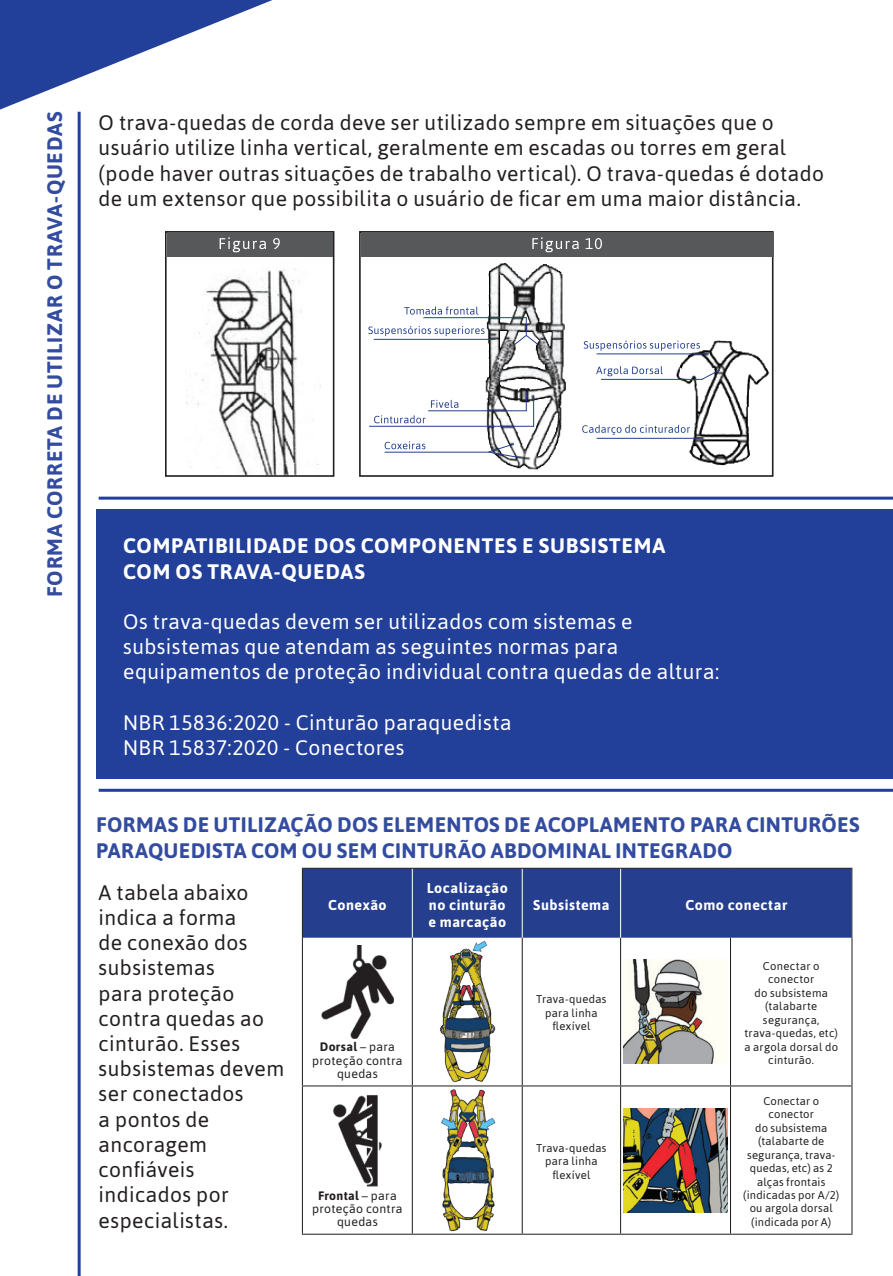
<style>
.page{position:relative;width:893px;height:1276px;background:#fff}
.page>*{position:absolute;margin:0;border:0;box-sizing:border-box;transform-origin:0 0}
.Texto{font:21px/25.2px "Asap";letter-spacing:.02em;color:#231f20}
.Texto-2{font:21px/25.2px "Asap";letter-spacing:.02em;color:#fff}
.Texto-3{font:700 21px "Asap";letter-spacing:.02em;color:#334ca0}
.Texto-4{font:700 21px "Asap";letter-spacing:.035em;color:#fff}
.t1{font:700 14.4px "Asap";letter-spacing:.04em;color:#fff}
.t2{font:12.3px/13.2px "Asap";letter-spacing:.025em;color:#231f20;text-align:center}
.t3{font:11.1px/13.5px "Asap";letter-spacing:.025em;color:#231f20;text-align:center}
.s1{font-weight:700}
</style>
<div class="page">
<div style="left:96px;top:509px;width:797px;height:270px;background:#223f99"></div>
<svg style="left:0;top:0;width:272px;height:110px"></svg>
<hr style="left:78px;top:112px;width:3px;height:1164px;background:#223f99">
<img style="left:185px;top:268px;width:136px;height:206px">
<div style="left:165px;top:231px;width:169px;height:246px;border:2px solid #231f20"></div>
<div style="left:167px;top:233px;width:166px;height:24px;background:#57585a"></div>
<svg style="left:220px;top:237px;width:60px;height:15px"></svg>
<img style="left:369px;top:263px;width:400px;height:207px">
<div style="left:359px;top:231px;width:414px;height:246px;border:2px solid #231f20"></div>
<div style="left:361px;top:233px;width:412px;height:24px;background:#57585a"></div>
<svg style="left:532px;top:237px;width:70px;height:15px"></svg>
<svg style="left:526px;top:392px;width:1px;height:18px"></svg>
<hr style="left:533px;top:396px;width:1px;height:31px;background:#253f8e">
<hr style="left:423px;top:317px;width:103px;height:1px;background:#253f8e">
<hr style="left:374px;top:339px;width:121px;height:1px;background:#253f8e">
<hr style="left:428px;top:410px;width:99px;height:1px;background:#253f8e">
<hr style="left:369px;top:426px;width:165px;height:1px;background:#253f8e">
<hr style="left:385px;top:452px;width:103px;height:1px;background:#253f8e">
<svg style="left:514px;top:317px;width:25px;height:28px"></svg>
<svg style="left:487px;top:443px;width:35px;height:16px"></svg>
<hr style="left:597px;top:353px;width:111px;height:1px;background:#253f8e">
<hr style="left:601px;top:379px;width:101px;height:1px;background:#253f8e">
<svg style="left:701px;top:369px;width:20px;height:11px"></svg>
<hr style="left:597px;top:438px;width:103px;height:1px;background:#253f8e">
<svg style="left:404px;top:306px;width:74px;height:8px"></svg>
<svg style="left:368px;top:326px;width:117px;height:10px"></svg>
<svg style="left:584px;top:341px;width:116px;height:10px"></svg>
<svg style="left:596px;top:366px;width:67px;height:10px"></svg>
<svg style="left:582px;top:425px;width:108px;height:10px"></svg>
<svg style="left:385px;top:441px;width:40px;height:8px"></svg>
<svg style="left:374px;top:415px;width:52px;height:8px"></svg>
<svg style="left:431px;top:400px;width:27px;height:8px"></svg>
<hr style="left:99px;top:496px;width:794px;height:3px;background:#223f99">
<hr style="left:99px;top:789px;width:794px;height:3px;background:#223f99">
<div style="left:303px;top:869px;width:548px;height:68px;background:#253f8e"></div>
<hr style="left:302px;top:937px;width:1px;height:148px;background:#231f20">
<hr style="left:412px;top:937px;width:1px;height:148px;background:#231f20">
<hr style="left:522px;top:937px;width:1px;height:148px;background:#231f20">
<hr style="left:620px;top:937px;width:1px;height:148px;background:#231f20">
<hr style="left:730px;top:937px;width:1px;height:148px;background:#231f20">
<hr style="left:851px;top:937px;width:1px;height:148px;background:#231f20">
<hr style="left:302px;top:1085px;width:110px;height:1px;background:#231f20">
<hr style="left:302px;top:1086px;width:1px;height:147px;background:#231f20">
<hr style="left:412px;top:1085px;width:110px;height:1px;background:#231f20">
<hr style="left:412px;top:1086px;width:1px;height:147px;background:#231f20">
<hr style="left:522px;top:1085px;width:99px;height:1px;background:#231f20">
<hr style="left:522px;top:1086px;width:1px;height:147px;background:#231f20">
<hr style="left:621px;top:1085px;width:109px;height:1px;background:#231f20">
<hr style="left:620px;top:1086px;width:1px;height:147px;background:#231f20">
<hr style="left:730px;top:1085px;width:122px;height:1px;background:#231f20">
<hr style="left:730px;top:1086px;width:1px;height:147px;background:#231f20">
<hr style="left:851px;top:1086px;width:1px;height:147px;background:#231f20">
<hr style="left:302px;top:1233px;width:110px;height:1px;background:#231f20">
<hr style="left:412px;top:1233px;width:110px;height:1px;background:#231f20">
<hr style="left:522px;top:1233px;width:99px;height:1px;background:#231f20">
<hr style="left:621px;top:1233px;width:109px;height:1px;background:#231f20">
<hr style="left:730px;top:1233px;width:122px;height:1px;background:#231f20">
<hr style="left:412px;top:869px;width:1px;height:68px;background:#fff">
<hr style="left:522px;top:869px;width:1px;height:68px;background:#fff">
<hr style="left:620px;top:869px;width:1px;height:68px;background:#fff">
<hr style="left:851px;top:869px;width:1px;height:68px;background:#57585a">
<hr style="left:302px;top:867px;width:110px;height:2px;background:#231f20">
<hr style="left:302px;top:869px;width:1px;height:68px;background:#231f20">
<hr style="left:412px;top:867px;width:110px;height:2px;background:#231f20">
<hr style="left:522px;top:867px;width:99px;height:2px;background:#231f20">
<hr style="left:621px;top:867px;width:109px;height:2px;background:#231f20">
<hr style="left:730px;top:867px;width:122px;height:2px;background:#231f20">
<img style="left:321px;top:945px;width:73px;height:93px">
<img style="left:440px;top:941px;width:56px;height:142px">
<img style="left:623px;top:959px;width:93px;height:104px">
<img style="left:333px;top:1095px;width:49px;height:91px">
<img style="left:441px;top:1089px;width:55px;height:143px">
<img style="left:623px;top:1108px;width:105px;height:104px">
<p class="Texto-3" style="left:40px;top:597px;width:486px;rotate:-90deg">FORMA CORRETA DE UTILIZAR O TRAVA-QUEDAS</p>
<p class="Texto" style="left:99px;top:110px;width:727px">O trava-quedas de corda deve ser utilizado sempre em situações que o usuário utilize linha vertical, geralmente em escadas ou torres em geral (pode haver outras situações de trabalho vertical). O trava-quedas é dotado de um extensor que possibilita o usuário de ficar em uma maior distância.</p>
<p class="Texto-4" style="left:123px;top:531px;width:543px">COMPATIBILIDADE DOS COMPONENTES E SUBSISTEMA</p>
<p class="Texto-4" style="left:123px;top:556px;width:243px">COM OS TRAVA-QUEDAS</p>
<p class="Texto-2" style="left:123px;top:609px;width:598px">Os trava-quedas devem ser utilizados com sistemas e subsistemas que atendam as seguintes normas para equipamentos de proteção individual contra quedas de altura:</p>
<p class="Texto-2" style="left:123px;top:709px;width:390px">NBR 15836:2020 - Cinturão paraquedista</p>
<p class="Texto-2" style="left:123px;top:735px;width:283px">NBR 15837:2020 - Conectores</p>
<p class="Texto-3" style="left:96px;top:810px;width:765px">FORMAS DE UTILIZAÇÃO DOS ELEMENTOS DE ACOPLAMENTO PARA CINTURÕES</p>
<p class="Texto-3" style="left:96px;top:835px;width:638px">PARAQUEDISTA COM OU SEM CINTURÃO ABDOMINAL INTEGRADO</p>
<p class="Texto" style="left:99px;top:879px;width:187px">A tabela abaixo indica a forma<br>de conexão dos subsistemas<br>para proteção contra quedas ao cinturão. Esses subsistemas devem ser conectados<br>a pontos de ancoragem confiáveis indicados por especialistas.</p>
<p class="t1" style="left:328px;top:894px;width:60px">Conexão</p>
<p class="t1" style="left:427px;top:877px;width:83px">Localização</p>
<p class="t1" style="left:429px;top:894px;width:78px">no cinturão</p>
<p class="t1" style="left:428px;top:911px;width:79px">e marcação</p>
<p class="t2" style="left:312px;top:1040px;width:92px"><span class="s1">Dorsal</span> – para proteção contra quedas</p>
<p class="t2" style="left:312px;top:1188px;width:92px"><span class="s1">Frontal</span> – para proteção contra quedas</p>
<p class="t1" style="left:533px;top:894px;width:78px">Subsistema</p>
<p class="t1" style="left:685px;top:894px;width:103px">Como conectar</p>
<p class="t3" style="left:536px;top:992px;width:72px">Trava-quedas</p>
<p class="t3" style="left:545px;top:1006px;width:54px">para linha</p>
<p class="t3" style="left:552px;top:1019px;width:39px">flexível</p>
<p class="t3" style="left:536px;top:1141px;width:72px">Trava-quedas</p>
<p class="t3" style="left:545px;top:1154px;width:54px">para linha</p>
<p class="t3" style="left:552px;top:1168px;width:39px">flexível</p>
<p class="t3" style="left:763px;top:959px;width:58px">Conectar o conector</p>
<p class="t3" style="left:754px;top:986px;width:75px">do subsistema</p>
<p class="t3" style="left:744px;top:999px;width:95px">(talabarte segurança, trava-quedas, etc) a argola dorsal do cinturão.</p>
<p class="t3" style="left:763px;top:1094px;width:57px">Conectar o conector</p>
<p class="t3" style="left:755px;top:1121px;width:74px">do subsistema</p>
<p class="t3" style="left:758px;top:1134px;width:68px">(talabarte de</p>
<p class="t3" style="left:747px;top:1147px;width:90px;text-align:left">segurança, trava&shy;quedas, etc) as 2</p>
<p class="t3" style="left:757px;top:1174px;width:70px">alças frontais</p>
<p class="t3" style="left:743px;top:1188px;width:98px">(indicadas por A/2) ou argola dorsal</p>
<p class="t3" style="left:751px;top:1215px;width:82px">(indicada por A)</p>
</div>
